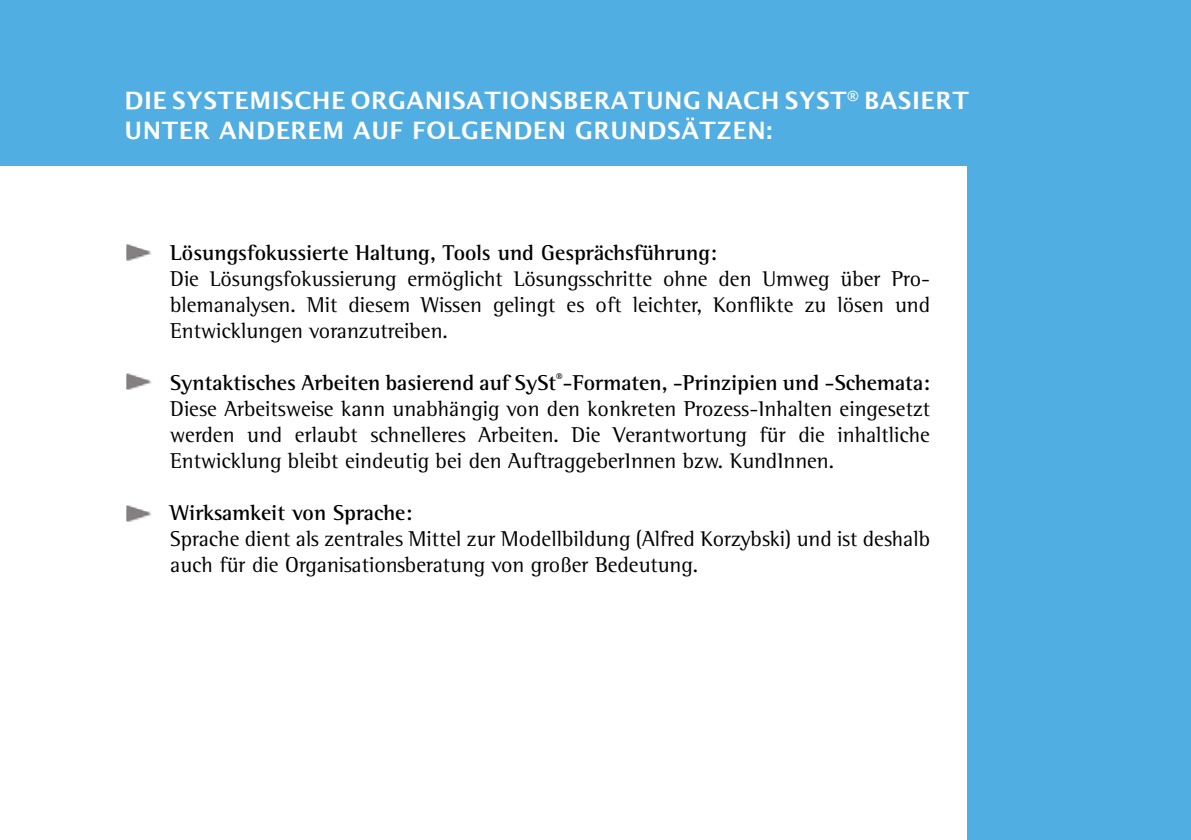
<style>
.page{position:relative;width:1191px;height:840px;background:#fff}
.page>*{position:absolute;margin:0;border:0;box-sizing:border-box;transform-origin:0 0}
.t1{font:700 24px/30px "Lucida Grande";letter-spacing:.02em;color:#fff}
.t2{font:22px/26px "Rotis Semi Serif";color:#000;text-align:justify}
.t3{font:700 22px "Rotis Semi Serif";color:#000}
.s1{font-weight:700}
</style>
<div class="page">
<div style="left:0;top:0;width:1191px;height:839px;background:#51aee2"></div>
<div style="left:0;top:166px;width:967px;height:673px;background:#fff"></div>
<div style="left:127px;top:244px;width:26px;height:16px;background:#000;opacity:.6"></div>
<svg style="left:127px;top:244px;width:23px;height:15px"></svg>
<div style="left:127px;top:373px;width:26px;height:16px;background:#000;opacity:.6"></div>
<svg style="left:127px;top:374px;width:23px;height:15px"></svg>
<div style="left:127px;top:505px;width:26px;height:16px;background:#000;opacity:.6"></div>
<svg style="left:127px;top:505px;width:23px;height:15px"></svg>
<p class="t1" style="left:125px;top:86px;width:846px">DIE SYSTEMISCHE ORGANISATIONSBERATUNG NACH SYST<sup>®</sup> BASIERT<br>UNTER ANDEREM AUF FOLGENDEN GRUNDSÄTZEN:</p>
<p class="t3" style="left:170px;top:239px;width:548px">Lösungsfokussierte Haltung, Tools und Gesprächsführung:</p>
<p class="t2" style="left:170px;top:265px;width:761px">Die Lösungsfokussierung ermöglicht Lösungsschritte ohne den Umweg über Pro&shy;blemanalysen. Mit diesem Wissen gelingt es oft leichter, Konflikte zu lösen und Entwicklungen voranzutreiben.</p>
<p class="t2" style="left:170px;top:369px;width:761px"><span class="s1">Syntaktisches Arbeiten basierend auf SySt</span><sup>®</sup><span class="s1">-Formaten, -Prinzipien und -Schemata:<br></span>Diese Arbeitsweise kann unabhängig von den konkreten Prozess-Inhalten eingesetzt werden und erlaubt schnelleres Arbeiten. Die Verantwortung für die inhaltliche Entwicklung bleibt eindeutig bei den AuftraggeberInnen bzw. KundInnen.</p>
<p class="t3" style="left:170px;top:499px;width:244px">Wirksamkeit von Sprache:</p>
<p class="t2" style="left:170px;top:525px;width:761px">Sprache dient als zentrales Mittel zur Modellbildung (Alfred Korzybski) und ist deshalb auch für die Organisationsberatung von großer Bedeutung.</p>
</div>
